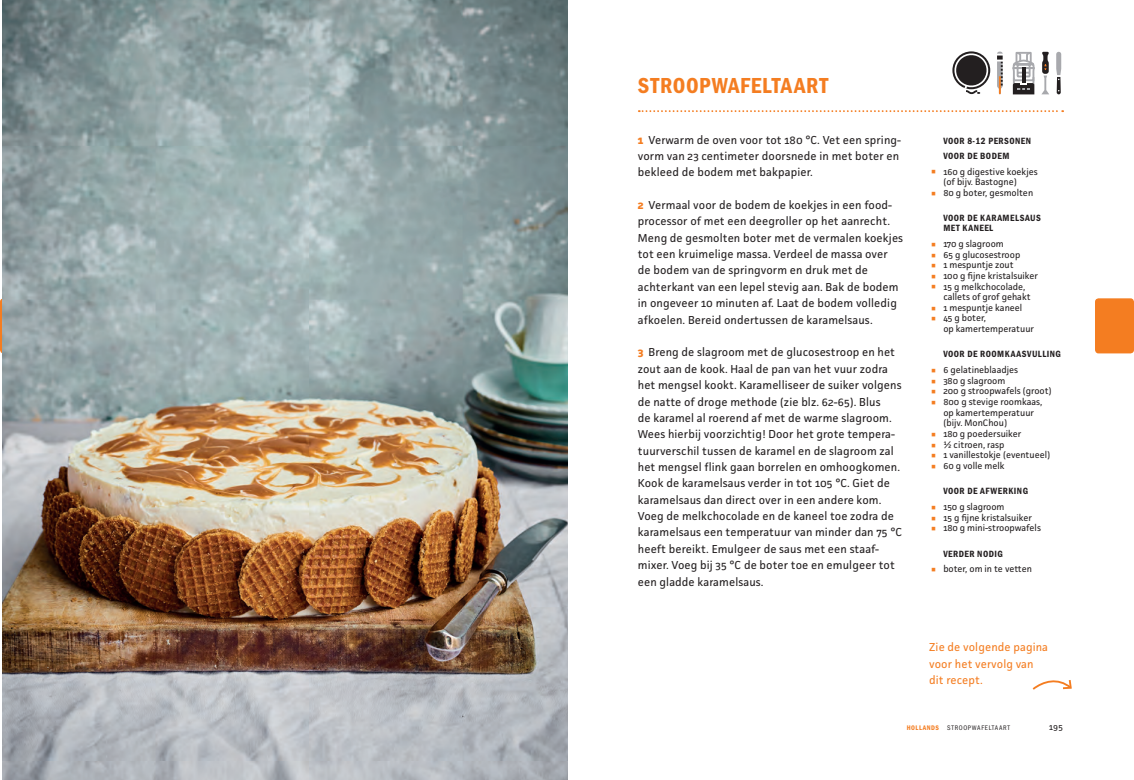
<style>
.page{position:relative;width:1134px;height:780px;background:#fff}
.page>*{position:absolute;margin:0;border:0;box-sizing:border-box;transform-origin:0 0}
.t1{font:32.62px "Franklin Gothic URW Con Boo";color:#f47d21;scale:1.15 1}
.t2{font:22.5px "Franklin Gothic URW Con Dem";letter-spacing:.025em;color:#f47d21}
.t3{font:11.5px/16.4px "Facit";letter-spacing:.01em;color:#231f20}
.t4{font:11.5px/16.4px "Facit";letter-spacing:.01em;color:#f47d21}
.t5{font:9.38px/10.6px "Facit";color:#231f20}
.t6{font:9.38px/15.2px "Franklin Gothic URW Con Dem";letter-spacing:.05em;color:#231f20}
.t7{font:9.12px "Facit";color:#231f20}
.t8{font:6.88px "Franklin Gothic URW Con Dem";letter-spacing:.075em;color:#f47d21}
.t9{font:6.88px "Franklin Gothic URW Con Boo";color:#231f20}
.s1{font-weight:700;font-size:11.75px;color:#f47d21}
.s2{font-family:"Franklin Gothic URW Con Boo";color:#231f20}
</style>
<div class="page">
<div style="left:1095px;top:298px;width:39px;height:55px;background:#f47d21;border-radius:4px"></div>
<div style="left:0;top:298px;width:39px;height:55px;background:#f47d21;border-radius:4px"></div>
<img style="left:2px;top:1px;width:565px;height:778px">
<svg style="left:639px;top:110px;width:424px;height:2px"></svg>
<svg style="left:1032px;top:680px;width:40px;height:10px"></svg>
<svg style="left:952px;top:51px;width:51px;height:44px"></svg>
<svg style="left:1012px;top:51px;width:50px;height:43px"></svg>
<h2 class="t2" style="left:638px;top:71px;width:192px">STROOPWAFELTAART</h2>
<p class="t3" style="left:638px;top:131px;width:265px"><span class="s1">1</span> Verwarm de oven voor tot 180 °C. Vet een spring&shy;vorm van 23 centimeter doorsnede in met boter en bekleed de bodem met bakpapier.</p>
<p class="t3" style="left:638px;top:196px;width:267px"><span class="s1">2</span> Vermaal voor de bodem de koekjes in een food&shy;processor of met een deegroller op het aanrecht.<br>Meng de gesmolten boter met de vermalen koekjes tot een kruimelige massa. Verdeel de massa over de bodem van de springvorm en druk met de achterkant van een lepel stevig aan. Bak de bodem in ongeveer 10 minuten af. Laat de bodem volledig afkoelen. Bereid ondertussen de karamelsaus.</p>
<p class="t3" style="left:638px;top:344px;width:266px"><span class="s1">3</span> Breng de slagroom met de glucosestroop en het zout aan de kook. Haal de pan van het vuur zodra het mengsel kookt. Karamelliseer de suiker volgens de natte of droge methode (zie blz. 62-65). Blus<br>de karamel al roerend af met de warme slagroom.<br>Wees hierbij voorzichtig! Door het grote tempera&shy;tuurverschil tussen de karamel en de slagroom zal het mengsel flink gaan borrelen en omhoogkomen.<br>Kook de karamelsaus verder in tot 105 °C. Giet de karamelsaus dan direct over in een andere kom.<br>Voeg de melkchocolade en de kaneel toe zodra de karamelsaus een temperatuur van minder dan 75 °C heeft bereikt. Emulgeer de saus met een staaf&shy;mixer. Voeg bij 35 °C de boter toe en emulgeer tot een gladde karamelsaus.</p>
<p class="t6" style="left:943px;top:132px;width:89px">VOOR 8-12 PERSONEN<br>VOOR DE BODEM</p>
<h1 class="t1" style="left:929px;top:149px;width:9px">·</h1>
<p class="t5" style="left:943px;top:166px;width:96px">160 g digestive koekjes (of bijv. Bastogne)</p>
<h1 class="t1" style="left:929px;top:171px;width:9px">·</h1>
<p class="t5" style="left:943px;top:187px;width:91px">80 g boter, gesmolten</p>
<p class="t6" style="left:943px;top:212px;width:99px;line-height:10.1px">VOOR DE KARAMELSAUS<br>MET KANEEL</p>
<h1 class="t1" style="left:929px;top:222px;width:9px">·</h1>
<p class="t5" style="left:943px;top:238px;width:62px">170 g slagroom</p>
<h1 class="t1" style="left:929px;top:233px;width:9px">·</h1>
<p class="t5" style="left:943px;top:249px;width:79px">65 g glucosestroop</p>
<h1 class="t1" style="left:929px;top:243px;width:9px">·</h1>
<p class="t5" style="left:943px;top:259px;width:72px">1 mespuntje zout</p>
<h1 class="t1" style="left:929px;top:254px;width:9px">·</h1>
<p class="t5" style="left:943px;top:270px;width:96px">100 g fijne kristalsuiker</p>
<h1 class="t1" style="left:929px;top:264px;width:9px">·</h1>
<p class="t5" style="left:943px;top:281px;width:89px">15 g melkchocolade, callets of grof gehakt</p>
<h1 class="t1" style="left:929px;top:286px;width:9px">·</h1>
<p class="t5" style="left:943px;top:302px;width:80px">1 mespuntje kaneel</p>
<h1 class="t1" style="left:929px;top:296px;width:9px">·</h1>
<p class="t5" style="left:943px;top:313px;width:92px">45 g boter,<br>op kamertemperatuur</p>
<p class="t6" style="left:943px;top:346px;width:119px">VOOR DE ROOMKAASVULLING</p>
<h1 class="t1" style="left:929px;top:348px;width:9px">·</h1>
<p class="t5" style="left:943px;top:364px;width:76px">6 gelatineblaadjes</p>
<h1 class="t1" style="left:929px;top:359px;width:9px">·</h1>
<p class="t5" style="left:943px;top:375px;width:64px">380 g slagroom</p>
<h1 class="t1" style="left:929px;top:369px;width:9px">·</h1>
<p class="t5" style="left:943px;top:385px;width:110px">200 g stroopwafels (groot)</p>
<h1 class="t1" style="left:929px;top:380px;width:9px">·</h1>
<p class="t5" style="left:943px;top:396px;width:100px">800 g stevige roomkaas, op kamertemperatuur (bijv. MonChou)</p>
<h1 class="t1" style="left:929px;top:412px;width:9px">·</h1>
<p class="t5" style="left:943px;top:428px;width:80px">180 g poedersuiker</p>
<h1 class="t1" style="left:929px;top:422px;width:9px">·</h1>
<p class="t5" style="left:943px;top:439px;width:63px">½ citroen, rasp</p>
<h1 class="t1" style="left:929px;top:433px;width:9px">·</h1>
<p class="t5" style="left:943px;top:449px;width:108px">1 vanillestokje (eventueel)</p>
<h1 class="t1" style="left:929px;top:444px;width:9px">·</h1>
<p class="t5" style="left:943px;top:460px;width:63px">60 g volle melk</p>
<p class="t6" style="left:943px;top:483px;width:86px">VOOR DE AFWERKING</p>
<h1 class="t1" style="left:929px;top:485px;width:9px">·</h1>
<p class="t5" style="left:943px;top:501px;width:63px">150 g slagroom</p>
<h1 class="t1" style="left:929px;top:495px;width:9px">·</h1>
<p class="t5" style="left:943px;top:512px;width:90px">15 g fijne kristalsuiker</p>
<h1 class="t1" style="left:929px;top:506px;width:9px">·</h1>
<p class="t5" style="left:943px;top:522px;width:99px">180 g mini-stroopwafels</p>
<p class="t6" style="left:943px;top:545px;width:61px">VERDER NODIG</p>
<h1 class="t1" style="left:929px;top:547px;width:9px">·</h1>
<p class="t5" style="left:943px;top:563px;width:90px">boter, om in te vetten</p>
<p class="t4" style="left:929px;top:638px;width:120px">Zie de volgende pagina voor het vervolg van dit recept.</p>
<p class="t8" style="left:907px;top:723px;width:47px">HOLLANDS <span class="s2">STROOP</span></p>
<p class="t9" style="left:972px;top:723px;width:8px">WAFELTAART</p>
<p class="t7" style="left:1049px;top:721px;width:16px">195</p>
</div>
